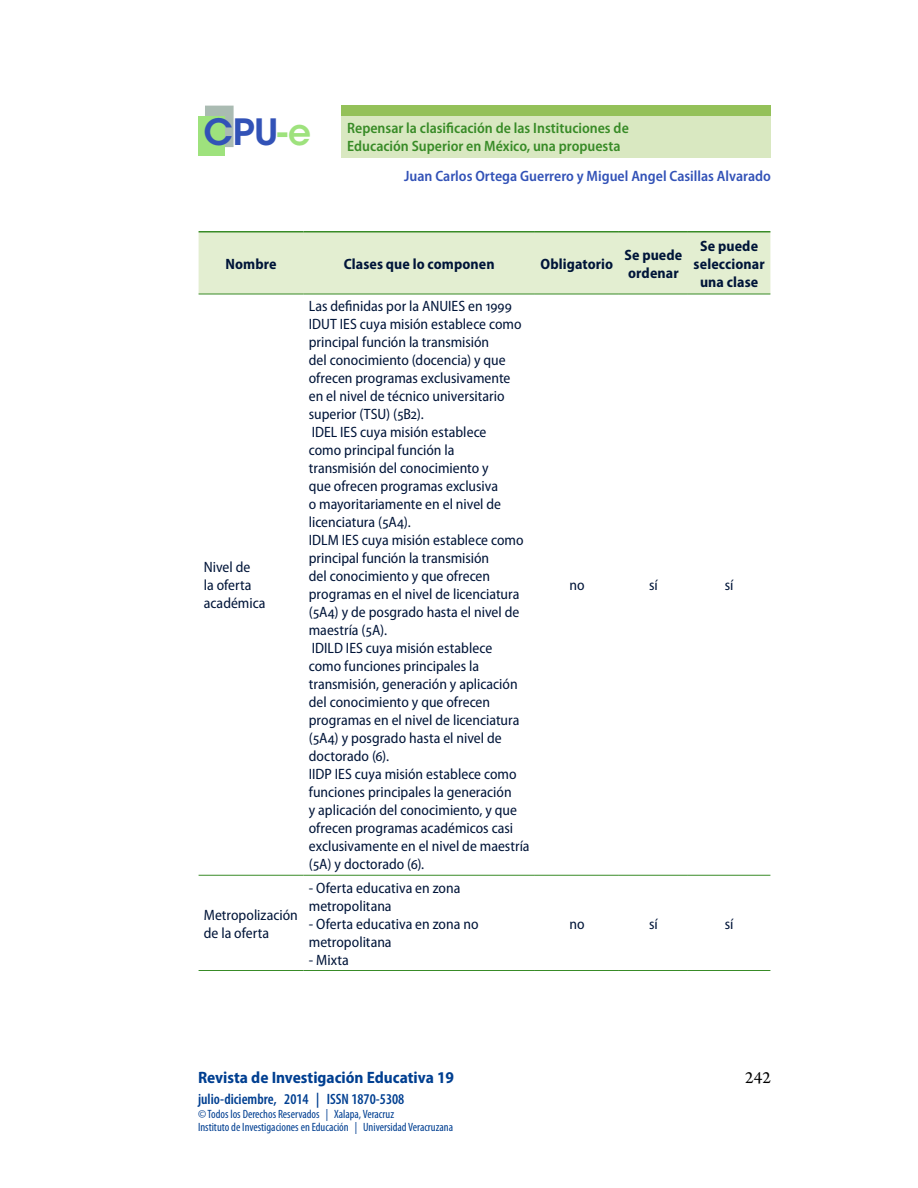
<style>
.page{position:relative;width:918px;height:1188px;background:#fff}
.page>*{position:absolute;margin:0;border:0;box-sizing:border-box;transform-origin:0 0}
.t1{font:600 36px "ITC Avant Garde Std";color:#3252b7}
.t2{font:18px "Arno Pro";color:#000}
.t3{font:700 semi-condensed 16.5px "Myriad Pro";color:#003f91}
.t4{font:semi-condensed 15px/18px "Myriad Pro";color:#001539}
.t5{font:600 semi-condensed 15px/18px "Myriad Pro";color:#388b27}
.t6{font:700 semi-condensed 15px/18px "Myriad Pro";letter-spacing:.005em;color:#001539}
.t7{font:600 semi-condensed 15px "Myriad Pro";color:#3252b7}
.t8{font:600 condensed 15px "Myriad Pro";color:#003f91}
.t9{font:condensed 12px/13.5px "Myriad Pro";color:#003f91}
.s1{color:#9ee27d}
</style>
<div class="page">
<div style="left:205px;top:106px;width:29px;height:41px;background:#aabbb2;border:2px solid #aabbb2"></div>
<div style="left:198px;top:116px;width:27px;height:40px;background:#9ee27d"></div>
<div style="left:341px;top:116px;width:430px;height:41px;background:#d9e8c1"></div>
<div style="left:341px;top:106px;width:430px;height:10px;background:#94c159"></div>
<div style="left:199px;top:232px;width:571px;height:62px;background:#e3eed1"></div>
<hr style="left:199px;top:875px;width:105px;height:1px;background:#388b27">
<hr style="left:304px;top:875px;width:231px;height:1px;background:#388b27">
<hr style="left:535px;top:875px;width:84px;height:1px;background:#388b27">
<hr style="left:619px;top:875px;width:69px;height:1px;background:#388b27">
<hr style="left:688px;top:875px;width:82px;height:1px;background:#388b27">
<hr style="left:199px;top:970px;width:105px;height:1px;background:#388b27">
<hr style="left:304px;top:970px;width:231px;height:1px;background:#388b27">
<hr style="left:535px;top:970px;width:84px;height:1px;background:#388b27">
<hr style="left:619px;top:970px;width:69px;height:1px;background:#388b27">
<hr style="left:688px;top:970px;width:82px;height:1px;background:#388b27">
<hr style="left:199px;top:231px;width:105px;height:1px;background:#388b27">
<hr style="left:304px;top:231px;width:231px;height:1px;background:#388b27">
<hr style="left:535px;top:231px;width:84px;height:1px;background:#388b27">
<hr style="left:619px;top:231px;width:69px;height:1px;background:#388b27">
<hr style="left:688px;top:231px;width:82px;height:1px;background:#388b27">
<hr style="left:199px;top:294px;width:105px;height:1px;background:#388b27">
<hr style="left:304px;top:294px;width:231px;height:1px;background:#388b27">
<hr style="left:535px;top:294px;width:84px;height:1px;background:#388b27">
<hr style="left:619px;top:294px;width:69px;height:1px;background:#388b27">
<hr style="left:688px;top:294px;width:82px;height:1px;background:#388b27">
<h1 class="t1" style="left:203px;top:109px;width:109px">CPU<span class="s1">-e</span></h1>
<p class="t5" style="left:347px;top:120px;width:283px">Repensar la clasificación de las Instituciones de<br>Educación Superior en México, una propuesta</p>
<p class="t7" style="left:404px;top:168px;width:368px">Juan Carlos Ortega Guerrero y Miguel Angel Casillas Alvarado</p>
<p class="t6" style="left:225px;top:255px;width:53px">Nombre</p>
<p class="t6" style="left:344px;top:255px;width:152px">Clases que lo componen</p>
<p class="t6" style="left:541px;top:255px;width:74px">Obligatorio</p>
<p class="t6" style="left:625px;top:246px;width:59px">Se puede ordenar</p>
<p class="t6" style="left:694px;top:237px;width:73px;text-align:center">Se puede seleccionar una clase</p>
<p class="t4" style="left:204px;top:559px;width:63px">Nivel de<br>la oferta académica</p>
<p class="t4" style="left:204px;top:906px;width:96px">Metropolización de la oferta</p>
<p class="t4" style="left:309px;top:298px;width:222px">Las definidas por la ANUIES en 1999<br>IDUT IES cuya misión establece como principal función la transmisión<br>del conocimiento (docencia) y que ofrecen programas exclusivamente<br>en el nivel de técnico universitario superior (TSU) (5B2).<br>IDEL IES cuya misión establece<br>como principal función la<br>transmisión del conocimiento y<br>que ofrecen programas exclusiva<br>o mayoritariamente en el nivel de licenciatura (5A4).<br>IDLM IES cuya misión establece como principal función la transmisión<br>del conocimiento y que ofrecen programas en el nivel de licenciatura (5A4) y de posgrado hasta el nivel de maestría (5A).<br>IDILD IES cuya misión establece<br>como funciones principales la transmisión, generación y aplicación del conocimiento y que ofrecen programas en el nivel de licenciatura (5A4) y posgrado hasta el nivel de doctorado (6).<br>IIDP IES cuya misión establece como funciones principales la generación<br>y aplicación del conocimiento, y que ofrecen programas académicos casi exclusivamente en el nivel de maestría (5A) y doctorado (6).</p>
<p class="t4" style="left:309px;top:879px;width:153px">- Oferta educativa en zona metropolitana</p>
<p class="t4" style="left:309px;top:915px;width:171px">- Oferta educativa en zona no metropolitana</p>
<p class="t4" style="left:309px;top:951px;width:42px">- Mixta</p>
<p class="t4" style="left:569px;top:577px;width:17px">no</p>
<p class="t4" style="left:649px;top:577px;width:10px">sí</p>
<p class="t4" style="left:725px;top:577px;width:10px">sí</p>
<p class="t4" style="left:569px;top:915px;width:17px">no</p>
<p class="t4" style="left:649px;top:915px;width:10px">sí</p>
<p class="t4" style="left:725px;top:915px;width:10px">sí</p>
<p class="t3" style="left:198px;top:1069px;width:258px">Revista de Investigación Educativa 19</p>
<p class="t8" style="left:198px;top:1091px;width:208px">julio-diciembre, 2014 | ISSN 1870-5308</p>
<p class="t9" style="left:198px;top:1107px;width:257px">© Todos los Derechos Reservados | Xalapa, Veracruz<br>Instituto de Investigaciones en Educación | Universidad Veracruzana</p>
<p class="t2" style="left:745px;top:1068px;width:27px">242</p>
</div>
